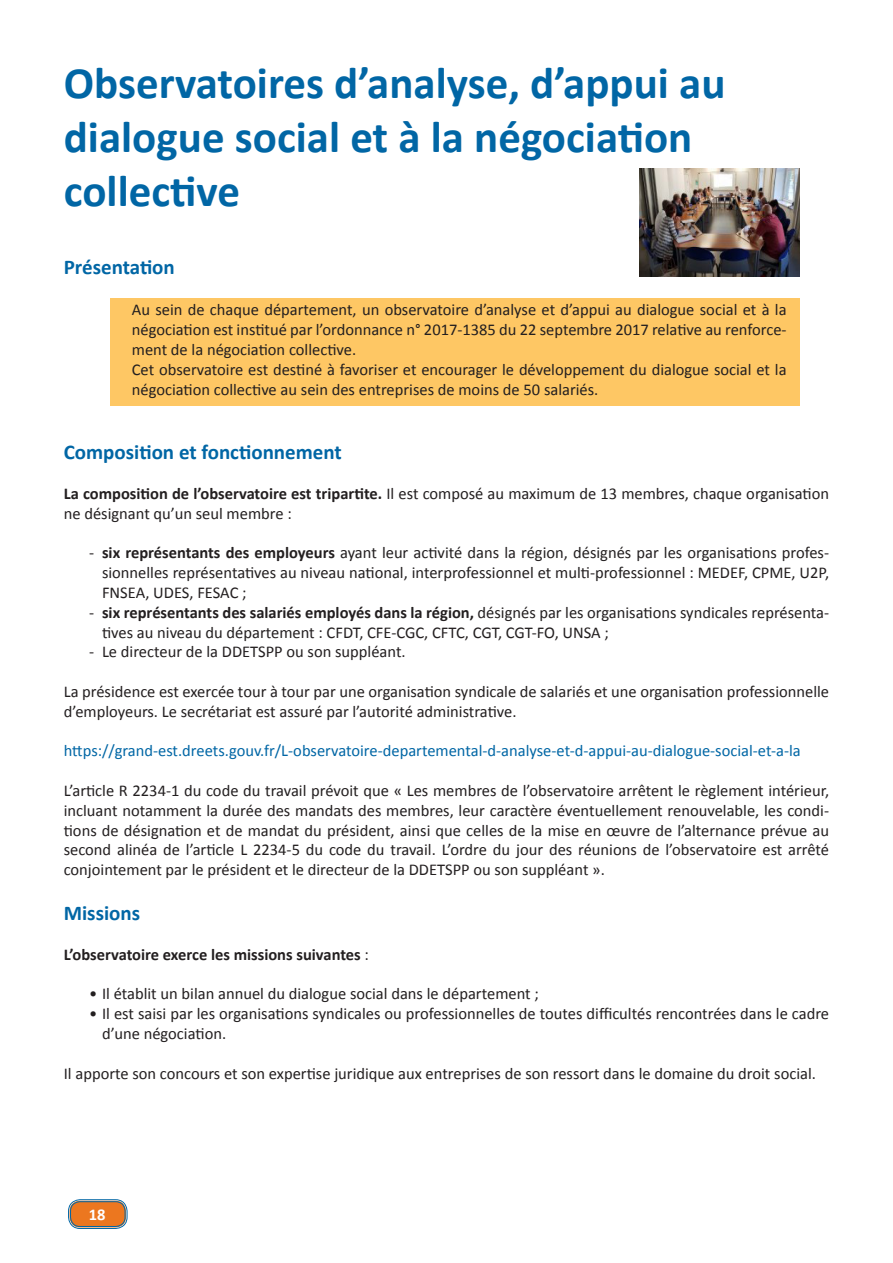
<style>
.page{position:relative;width:893px;height:1263px;background:#fff}
.page>*{position:absolute;margin:0;border:0;box-sizing:border-box;transform-origin:0 0}
.t1{font:700 45px "Calibri";color:#0166a5}
.t2{font:700 21px "Calibri";color:#0166a5}
.t3{font:16.5px/19.8px "Calibri";color:#231f20}
.t4{font:16.5px "Calibri";color:#0166a5}
.t5{font:700 16.5px "Calibri";color:#231f20}
.t6{font:700 16.5px "Calibri";color:#fff}
.s1{font-weight:700}
.s2{font-weight:400}
</style>
<div class="page">
<div style="left:70px;top:1201px;width:56px;height:26px;background:#ec771f;border-radius:10px"></div>
<div style="left:68px;top:1199px;width:60px;height:30px;border:1px solid #0166a5;border-radius:12px"></div>
<div style="left:70px;top:1201px;width:56px;height:26px;border:1px solid #0166a5;border-radius:9px"></div>
<div style="left:111px;top:298px;width:689px;height:107px;background:#fec764"></div>
<img style="left:639px;top:169px;width:161px;height:107px">
<p class="t1" style="left:64px;top:54px;width:663px">Observatoires d’analyse, d’appui au</p>
<p class="t1" style="left:64px;top:108px;width:630px">dialogue social et à la négociation</p>
<p class="t1" style="left:64px;top:162px;width:178px">collective</p>
<p class="t2" style="left:64px;top:254px;width:113px">Présentation</p>
<p class="t3" style="left:132px;top:300px;width:656px;text-align:justify">Au sein de chaque département, un observatoire d’analyse et d’appui au dialogue social et à la négociation est institué par l’ordonnance n° 2017-1385 du 22 septembre 2017 relative au renforce&shy;ment de la négociation collective.</p>
<p class="t3" style="left:132px;top:359px;width:656px">Cet observatoire est destiné à favoriser et encourager le développement du dialogue social et la négociation collective au sein des entreprises de moins de 50 salariés.</p>
<p class="t2" style="left:64px;top:439px;width:280px">Composition et fonctionnement</p>
<p class="t3" style="left:64px;top:484px;width:767px"><span class="s1">La composition de l’observatoire est tripartite.</span> Il est composé au maximum de 13 membres, chaque organisation ne désignant qu’un seul membre :</p>
<p class="t3" style="left:102px;top:543px;width:729px;text-align:justify;text-indent:-13px">- <span class="s1">six représentants des employeurs</span> ayant leur activité dans la région, désignés par les organisations profes&shy;sionnelles représentatives au niveau national, interprofessionnel et multi-professionnel : MEDEF, CPME, U2P, FNSEA, UDES, FESAC ;</p>
<p class="t3" style="left:102px;top:602px;width:729px;text-indent:-13px">- <span class="s1">six représentants des salariés employés dans la région,</span> désignés par les organisations syndicales représenta&shy;tives au niveau du département : CFDT, CFE-CGC, CFTC, CGT, CGT-FO, UNSA ;</p>
<p class="t3" style="left:89px;top:642px;width:318px">- Le directeur de la DDETSPP ou son suppléant.</p>
<p class="t3" style="left:64px;top:682px;width:767px">La présidence est exercée tour à tour par une organisation syndicale de salariés et une organisation professionnelle d’employeurs. Le secrétariat est assuré par l’autorité administrative.</p>
<p class="t4" style="left:64px;top:740px;width:739px">https://grand-est.dreets.gouv.fr/L-observatoire-departemental-d-analyse-et-d-appui-au-dialogue-social-et-a-la</p>
<p class="t3" style="left:64px;top:781px;width:767px;text-align:justify">L’article R 2234-1 du code du travail prévoit que « Les membres de l’observatoire arrêtent le règlement intérieur, incluant notamment la durée des mandats des membres, leur caractère éventuellement renouvelable, les condi&shy;tions de désignation et de mandat du président, ainsi que celles de la mise en œuvre de l’alternance prévue au second alinéa de l’article L 2234-5 du code du travail. L’ordre du jour des réunions de l’observatoire est arrêté conjointement par le président et le directeur de la DDETSPP ou son suppléant ».</p>
<p class="t2" style="left:64px;top:900px;width:78px">Missions</p>
<p class="t5" style="left:64px;top:944px;width:307px">L’observatoire exerce les missions suivantes <span class="s2">:</span></p>
<p class="t3" style="left:89px;top:984px;width:451px">• Il établit un bilan annuel du dialogue social dans le département ;</p>
<p class="t3" style="left:102px;top:1004px;width:729px;text-indent:-13px">• Il est saisi par les organisations syndicales ou professionnelles de toutes difficultés rencontrées dans le cadre d’une négociation.</p>
<p class="t3" style="left:64px;top:1063px;width:754px">Il apporte son concours et son expertise juridique aux entreprises de son ressort dans le domaine du droit social.</p>
<p class="t6" style="left:89px;top:1204px;width:18px">18</p>
</div>
